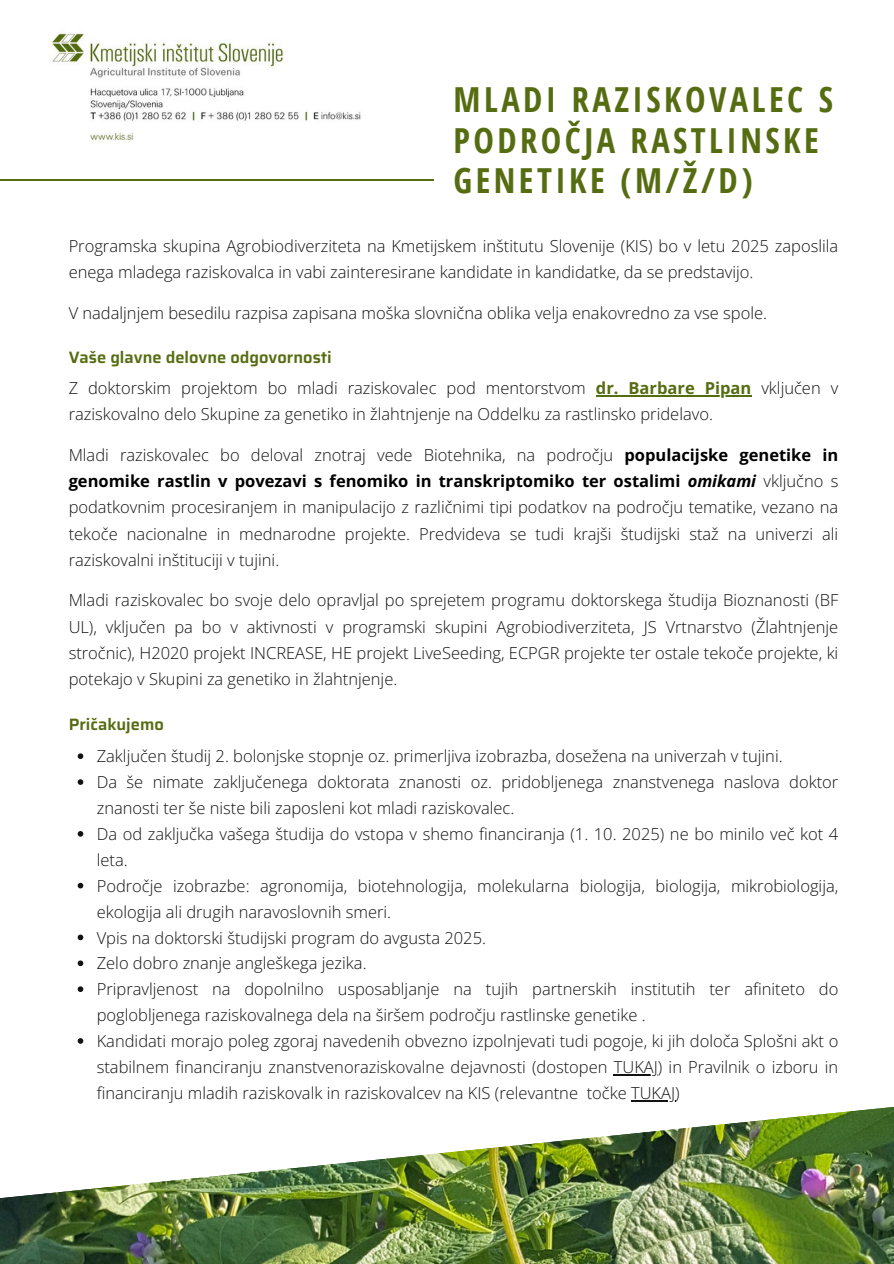
<style>
.page{position:relative;width:894px;height:1264px;background:#fff}
.page>*{position:absolute;margin:0;border:0;box-sizing:border-box;transform-origin:0 0}
.t1{font:700 condensed 34.5px/40.5px "Open Sans";letter-spacing:.1em;color:#566c11}
.t2{font:300 16.5px/26.2px "Open Sans";color:#121212}
.t3{font:600 16.5px "Saira";color:#566c11}
.s1{font-weight:700;color:#566c11}
.s2{font-weight:700;color:#000}
.s3{font-weight:700;font-style:italic;color:#000}
</style>
<div class="page">
<hr style="left:0;top:179px;width:434px;height:1px;background:#566c11">
<img style="left:0;top:1205px;width:893px;height:58px">
<svg style="left:0;top:832px;width:893px;height:373px"></svg>
<img style="left:52px;top:33px;width:309px;height:107px">
<svg style="left:78px;top:753px;width:5px;height:6px"></svg>
<svg style="left:78px;top:779px;width:5px;height:6px"></svg>
<svg style="left:78px;top:831px;width:5px;height:5px"></svg>
<svg style="left:78px;top:882px;width:5px;height:6px"></svg>
<svg style="left:78px;top:934px;width:5px;height:6px"></svg>
<svg style="left:78px;top:960px;width:5px;height:6px"></svg>
<svg style="left:78px;top:986px;width:5px;height:6px"></svg>
<svg style="left:78px;top:1038px;width:5px;height:5px"></svg>
<hr style="left:613px;top:1074px;width:44px;height:1px;background:#121212">
<hr style="left:631px;top:1100px;width:44px;height:1px;background:#121212">
<hr style="left:595px;top:395px;width:156px;height:2px;background:#566c11">
<p class="t1" style="left:453px;top:78px;width:381px">MLADI RAZISKOVALEC S<br>PODROČJA RASTLINSKE<br>GENETIKE (M/Ž/D)</p>
<p class="t2" style="left:69px;top:232px;width:771px">Programska skupina Agrobiodiverziteta na Kmetijskem inštitutu Slovenije (KIS) bo v letu 2025 zaposlila enega mladega raziskovalca in vabi zainteresirane kandidate in kandidatke, da se predstavijo.</p>
<h1 class="t2" style="left:69px;top:299px;width:699px">V nadaljnjem besedilu razpisa zapisana moška slovnična oblika velja enakovredno za vse spole.</h1>
<p class="t3" style="left:69px;top:344px;width:264px">Vaše glavne delovne odgovornosti</p>
<p class="t2" style="left:69px;top:374px;width:771px;text-indent:527px"><span class="s1">dr. Barbare Pipan</span> vključen v raziskovalno delo Skupine za genetiko in žlahtnjenje na Oddelku za rastlinsko pridelavo.</p>
<p class="t2" style="left:69px;top:441px;width:546px">Mladi raziskovalec bo deloval znotraj vede Biotehnika, na področju</p>
<p class="t2" style="left:69px;top:374px;width:518px">Z doktorskim projektom bo mladi raziskovalec pod mentorstvom</p>
<p class="t2" style="left:69px;top:441px;width:771px;text-align:justify;text-indent:555px"><span class="s2">populacijske genetike in genomike rastlin v povezavi s fenomiko in transkriptomiko ter ostalimi</span> <span class="s3">omikami</span> vključno s podatkovnim procesiranjem in manipulacijo z različnimi tipi podatkov na področju tematike, vezano na tekoče nacionalne in mednarodne projekte. Predvideva se tudi krajši študijski staž na univerzi ali raziskovalni inštituciji v tujini.</p>
<p class="t2" style="left:69px;top:587px;width:771px">Mladi raziskovalec bo svoje delo opravljal po sprejetem programu doktorskega študija Bioznanosti (BF</p>
<p class="t2" style="left:69px;top:613px;width:771px;text-align:justify">UL), vključen pa bo v aktivnosti v programski skupini Agrobiodiverziteta, JS Vrtnarstvo (Žlahtnjenje stročnic), H2020 projekt INCREASE, HE projekt LiveSeeding, ECPGR projekte ter ostale tekoče projekte, ki potekajo v Skupini za genetiko in žlahtnjenje.</p>
<p class="t3" style="left:69px;top:711px;width:97px">Pričakujemo</p>
<p class="t2" style="left:97px;top:742px;width:687px">Zaključen študij 2. bolonjske stopnje oz. primerljiva izobrazba, dosežena na univerzah v tujini.</p>
<h2 class="t2" style="left:97px;top:769px;width:743px;line-height:25.8px">Da še nimate zaključenega doktorata znanosti oz. pridobljenega znanstvenega naslova doktor znanosti ter še niste bili zaposleni kot mladi raziskovalec.</h2>
<p class="t2" style="left:97px;top:820px;width:743px;line-height:25.8px">Da od zaključka vašega študija do vstopa v shemo financiranja (1. 10. 2025) ne bo minilo več kot 4 leta.</p>
<p class="t2" style="left:97px;top:872px;width:743px;line-height:25.8px">Področje izobrazbe: agronomija, biotehnologija, molekularna biologija, biologija, mikrobiologija, ekologija ali drugih naravoslovnih smeri.</p>
<p class="t2" style="left:97px;top:924px;width:391px">Vpis na doktorski študijski program do avgusta 2025.</p>
<h2 class="t2" style="left:97px;top:949px;width:271px">Zelo dobro znanje angleškega jezika.</h2>
<p class="t2" style="left:97px;top:976px;width:743px;line-height:25.8px">Pripravljenost na dopolnilno usposabljanje na tujih partnerskih institutih ter afiniteto do poglobljenega raziskovalnega dela na širšem področju rastlinske genetike .</p>
<p class="t2" style="left:97px;top:1027px;width:743px;line-height:25.8px">Kandidati morajo poleg zgoraj navedenih obvezno izpolnjevati tudi pogoje, ki jih določa Splošni akt o stabilnem financiranju znanstvenoraziskovalne dejavnosti (dostopen TUKAJ) in Pravilnik o izboru in</p>
<p class="t2" style="left:97px;top:1079px;width:584px">financiranju mladih raziskovalk in raziskovalcev na KIS (relevantne točke TUKAJ)</p>
</div>
